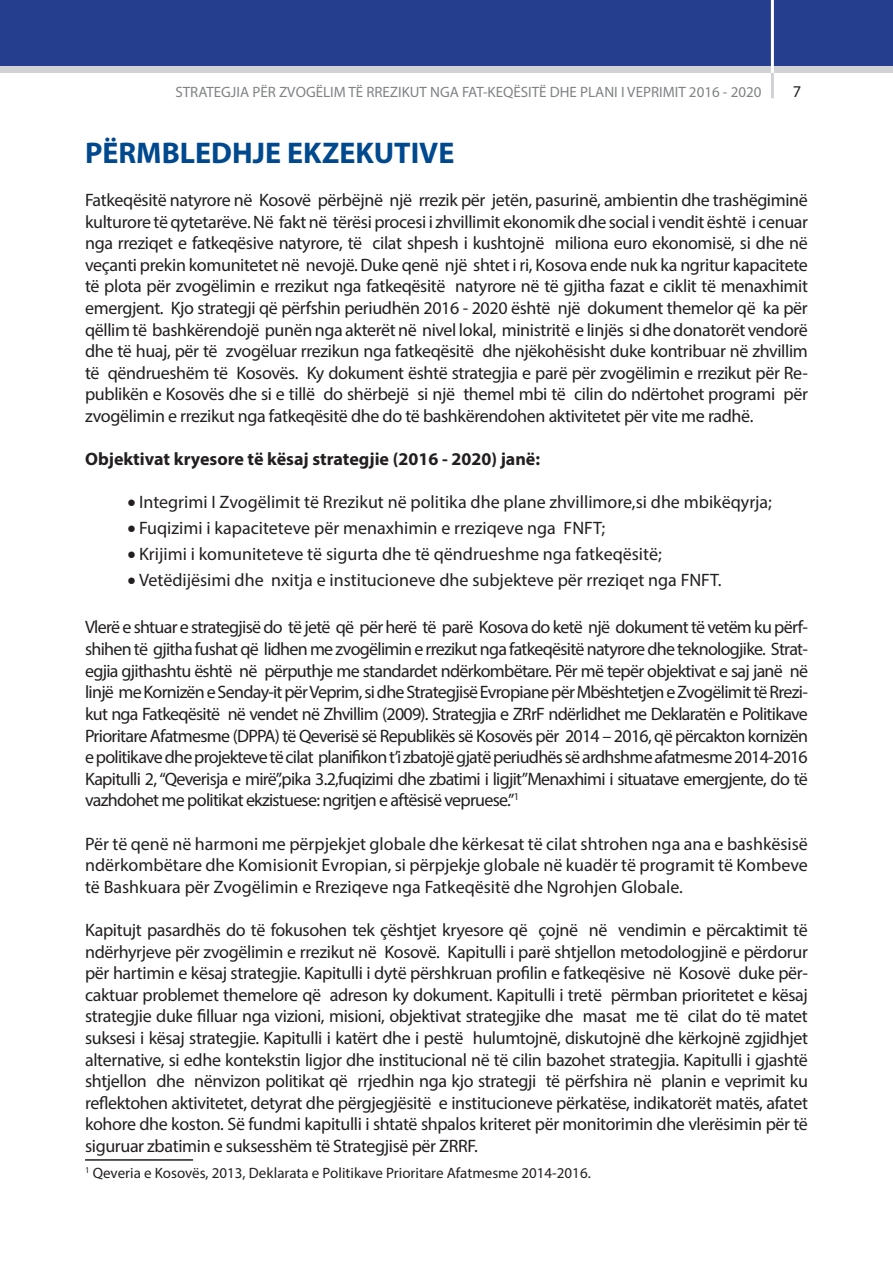
<style>
.page{position:relative;width:893px;height:1263px;background:#fff}
.page>*{position:absolute;margin:0;border:0;box-sizing:border-box;transform-origin:0 0}
.t1{font:700 30px "Myriad Pro";color:#01498e}
.t2{font:18px/21.6px "Myriad Pro";color:#231f20;text-align:justify}
.t3{font:700 18px "Myriad Pro";color:#231f20}
.t4{font:16.5px "Myriad Pro";color:#231f20}
.t5{font:15px "Myriad Pro";color:#808285}
.t6{font:15px "Myriad Pro";color:#231f20}
</style>
<div class="page">
<div style="left:0;top:0;width:893px;height:66px;background:#253f8e"></div>
<div style="left:0;top:66px;width:893px;height:7px;background:#d1d2d4"></div>
<hr style="left:771px;top:0;width:3px;height:95px;background:#fff">
<hr style="left:771px;top:73px;width:3px;height:25px;background:#d1d2d4">
<hr style="left:85px;top:1159px;width:108px;height:2px;background:#231f20">
<p class="t5" style="left:175px;top:83px;width:588px">STRATEGJIA PËR ZVOGËLIM TË RREZIKUT NGA FAT-KEQËSITË DHE PLANI I VEPRIMIT 2016 - 2020</p>
<p class="t4" style="left:793px;top:81px;width:10px">7</p>
<h1 class="t1" style="left:85px;top:133px;width:371px">PËRMBLEDHJE EKZEKUTIVE</h1>
<p class="t2" style="left:85px;top:189px;width:724px">Fatkeqësitë natyrore në Kosovë përbëjnë një rrezik për jetën, pasurinë, ambientin dhe trashëgiminë kulturore të qytetarëve. Në fakt në tërësi procesi i zhvillimit ekonomik dhe social i vendit është i cenuar nga rreziqet e fatkeqësive natyrore, të cilat shpesh i kushtojnë miliona euro ekonomisë, si dhe në veçanti prekin komunitetet në nevojë. Duke qenë një shtet i ri, Kosova ende nuk ka ngritur kapacitete të plota për zvogëlimin e rrezikut nga fatkeqësitë natyrore në të gjitha fazat e ciklit të menaxhimit emergjent. Kjo strategji që përfshin periudhën 2016 - 2020 është një dokument themelor që ka për qëllim të bashkërendojë punën nga akterët në nivel lokal, ministritë e linjës si dhe donatorët vendorë dhe të huaj, për të zvogëluar rrezikun nga fatkeqësitë dhe njëkohësisht duke kontribuar në zhvillim të qëndrueshëm të Kosovës. Ky dokument është strategjia e parë për zvogëlimin e rrezikut për Re&shy;publikën e Kosovës dhe si e tillë do shërbejë si një themel mbi të cilin do ndërtohet programi për zvogëlimin e rrezikut nga fatkeqësitë dhe do të bashkërendohen aktivitetet për vite me radhë.</p>
<p class="t3" style="left:85px;top:447px;width:457px">Objektivat kryesore të kësaj strategjie (2016 - 2020) janë:</p>
<p class="t2" style="left:128px;top:491px;width:646px">• Integrimi I Zvogëlimit të Rrezikut në politika dhe plane zhvillimore,si dhe mbikëqyrja;</p>
<p class="t2" style="left:128px;top:517px;width:479px">• Fuqizimi i kapaciteteve për menaxhimin e rreziqeve nga FNFT;</p>
<p class="t2" style="left:128px;top:543px;width:536px">• Krijimi i komuniteteve të sigurta dhe të qëndrueshme nga fatkeqësitë;</p>
<p class="t2" style="left:128px;top:569px;width:596px">• Vetëdijësimi dhe nxitja e institucioneve dhe subjekteve për rreziqet nga FNFT.</p>
<p class="t2" style="left:85px;top:616px;width:724px">Vlerë e shtuar e strategjisë do të jetë që për herë të parë Kosova do ketë një dokument të vetëm ku përf&shy;shihen të gjitha fushat që lidhen me zvogëlimin e rrezikut nga fatkeqësitë natyrore dhe teknologjike. Strat&shy;egjia gjithashtu është në përputhje me standardet ndërkombëtare. Për më tepër objektivat e saj janë në linjë me Kornizën e Senday-it për Veprim, si dhe Strategjisë Evropiane për Mbështetjen e Zvogëlimit të Rrezi&shy;kut nga Fatkeqësitë në vendet në Zhvillim (2009). Strategjia e ZRrF ndërlidhet me Deklaratën e Politikave Prioritare Afatmesme (DPPA) të Qeverisë së Republikës së Kosovës për 2014 – 2016, që përcakton kornizën e politikave dhe projekteve të cilat planifikon t’i zbatojë gjatë periudhës së ardhshme afatmesme 2014-2016<br>Kapitulli 2, “Qeverisja e mirë”,pika 3.2,fuqizimi dhe zbatimi i ligjit”Menaxhimi i situatave emergjente, do të vazhdohet me politikat ekzistuese: ngritjen e aftësisë vepruese.”<sup>1</sup></p>
<p class="t2" style="left:85px;top:832px;width:724px">Për të qenë në harmoni me përpjekjet globale dhe kërkesat të cilat shtrohen nga ana e bashkësisë ndërkombëtare dhe Komisionit Evropian, si përpjekje globale në kuadër të programit të Kombeve të Bashkuara për Zvogëlimin e Rreziqeve nga Fatkeqësitë dhe Ngrohjen Globale.</p>
<p class="t2" style="left:85px;top:919px;width:724px">Kapitujt pasardhës do të fokusohen tek çështjet kryesore që çojnë në vendimin e përcaktimit të ndërhyrjeve për zvogëlimin e rrezikut në Kosovë. Kapitulli i parë shtjellon metodologjinë e përdorur për hartimin e kësaj strategjie. Kapitulli i dytë përshkruan profilin e fatkeqësive në Kosovë duke për&shy;caktuar problemet themelore që adreson ky dokument. Kapitulli i tretë përmban prioritetet e kësaj strategjie duke filluar nga vizioni, misioni, objektivat strategjike dhe masat me të cilat do të matet suksesi i kësaj strategjie. Kapitulli i katërt dhe i pestë hulumtojnë, diskutojnë dhe kërkojnë zgjidhjet alternative, si edhe kontekstin ligjor dhe institucional në të cilin bazohet strategjia. Kapitulli i gjashtë shtjellon dhe nënvizon politikat që rrjedhin nga kjo strategji të përfshira në planin e veprimit ku reflektohen aktivitetet, detyrat dhe përgjegjësitë e institucioneve përkatëse, indikatorët matës, afatet kohore dhe koston. Së fundmi kapitulli i shtatë shpalos kriteret për monitorimin dhe vlerësimin për të siguruar zbatimin e suksesshëm të Strategjisë për ZRRF.</p>
<p class="t6" style="left:85px;top:1164px;width:507px"><sup>1</sup> Qeveria e Kosovës, 2013, Deklarata e Politikave Prioritare Afatmesme 2014-2016.</p>
</div>
